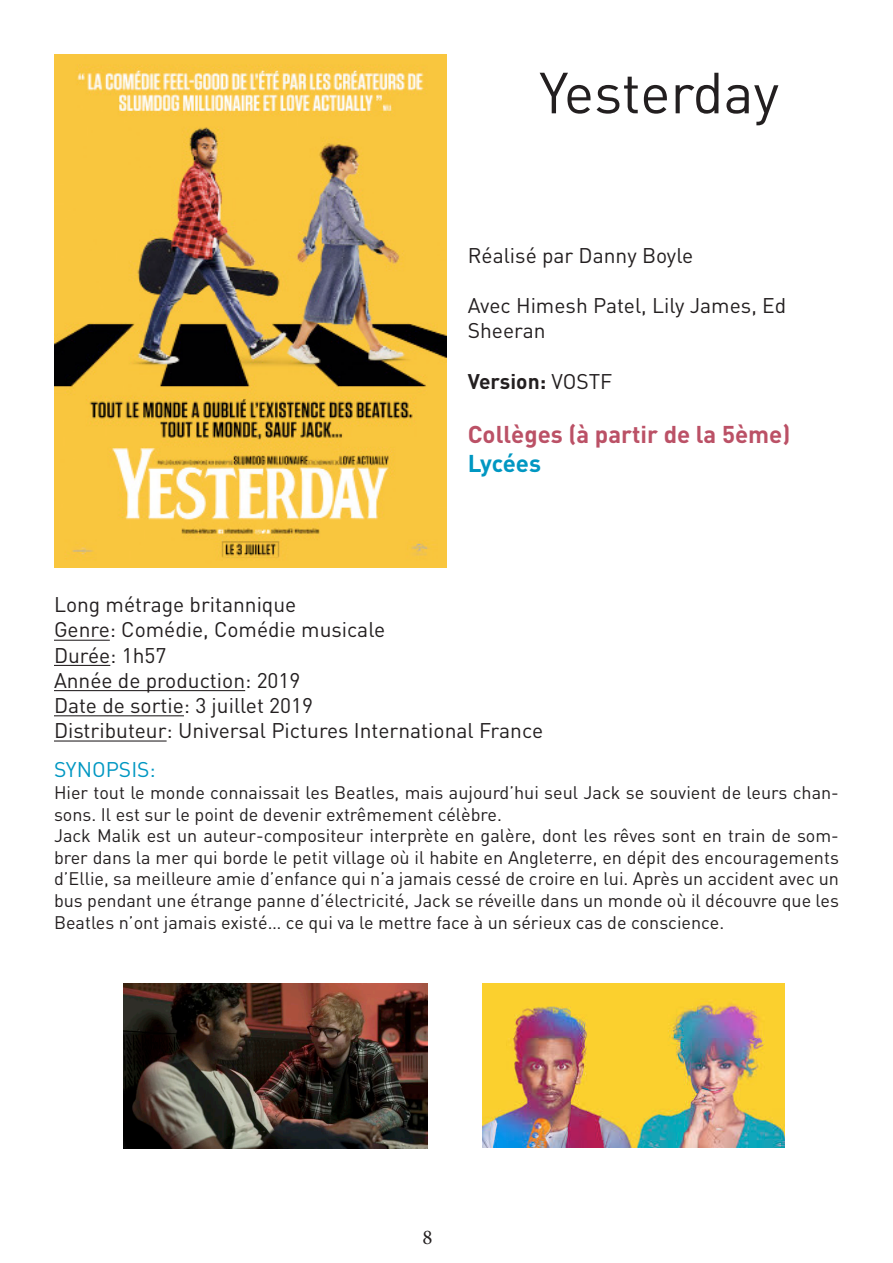
<style>
.page{position:relative;width:893px;height:1263px;background:#fff}
.page>*{position:absolute;margin:0;border:0;box-sizing:border-box;transform-origin:0 0}
.t1{font:57px "DIN";letter-spacing:-.005em;color:#231f20}
.t2{font:700 24px/28.8px "DIN";color:#bb5166}
.t3{font:21px/25.2px "DIN";color:#231f20}
.t4{font:700 21px "DIN";color:#231f20}
.t5{font:21px "DIN";color:#0097c2}
.t6{font:21px "Minion Pro";color:#231f20}
.t7{font:18px/21.6px "DIN";color:#231f20}
.s1{font-weight:400}
.s2{color:#0097c2}
</style>
<div class="page">
<img style="left:54px;top:55px;width:392px;height:513px">
<hr style="left:54px;top:640px;width:56px;height:1px;background:#231f20">
<hr style="left:54px;top:665px;width:56px;height:1px;background:#231f20">
<hr style="left:54px;top:690px;width:191px;height:1px;background:#231f20">
<hr style="left:54px;top:715px;width:130px;height:1px;background:#231f20">
<hr style="left:54px;top:740px;width:113px;height:1px;background:#231f20">
<img style="left:123px;top:983px;width:305px;height:165px">
<img style="left:482px;top:983px;width:302px;height:165px">
<p class="t1" style="left:539px;top:57px;width:241px">Yesterday</p>
<p class="t3" style="left:468px;top:242px;width:227px">Réalisé par Danny Boyle</p>
<p class="t3" style="left:468px;top:293px;width:320px">Avec Himesh Patel, Lily James, Ed<br>Sheeran</p>
<p class="t4" style="left:468px;top:368px;width:146px">Version: <span class="s1">VOSTF</span></p>
<p class="t2" style="left:468px;top:419px;width:324px">Collèges (à partir de la 5ème)<br><span class="s2">Lycées</span></p>
<p class="t3" style="left:54px;top:591px;width:244px">Long métrage britannique</p>
<p class="t3" style="left:54px;top:617px;width:333px">Genre: Comédie, Comédie musicale</p>
<p class="t3" style="left:54px;top:642px;width:114px">Durée: 1h57</p>
<p class="t3" style="left:54px;top:667px;width:248px">Année de production: 2019</p>
<p class="t3" style="left:54px;top:692px;width:261px">Date de sortie: 3 juillet 2019</p>
<p class="t3" style="left:54px;top:717px;width:491px">Distributeur: Universal Pictures International France</p>
<p class="t5" style="left:54px;top:757px;width:103px">SYNOPSIS:</p>
<p class="t7" style="left:54px;top:781px;width:786px">Hier tout le monde connaissait les Beatles, mais aujourd’hui seul Jack se souvient de leurs chan&shy;sons. Il est sur le point de devenir extrêmement célèbre.</p>
<p class="t7" style="left:54px;top:824px;width:786px;text-align:justify">Jack Malik est un auteur-compositeur interprète en galère, dont les rêves sont en train de som&shy;brer dans la mer qui borde le petit village où il habite en Angleterre, en dépit des encouragements d’Ellie, sa meilleure amie d’enfance qui n’a jamais cessé de croire en lui. Après un accident avec un bus pendant une étrange panne d’électricité, Jack se réveille dans un monde où il découvre que les Beatles n’ont jamais existé… ce qui va le mettre face à un sérieux cas de conscience.</p>
<p class="t6" style="left:423px;top:1223px;width:12px">8</p>
</div>
